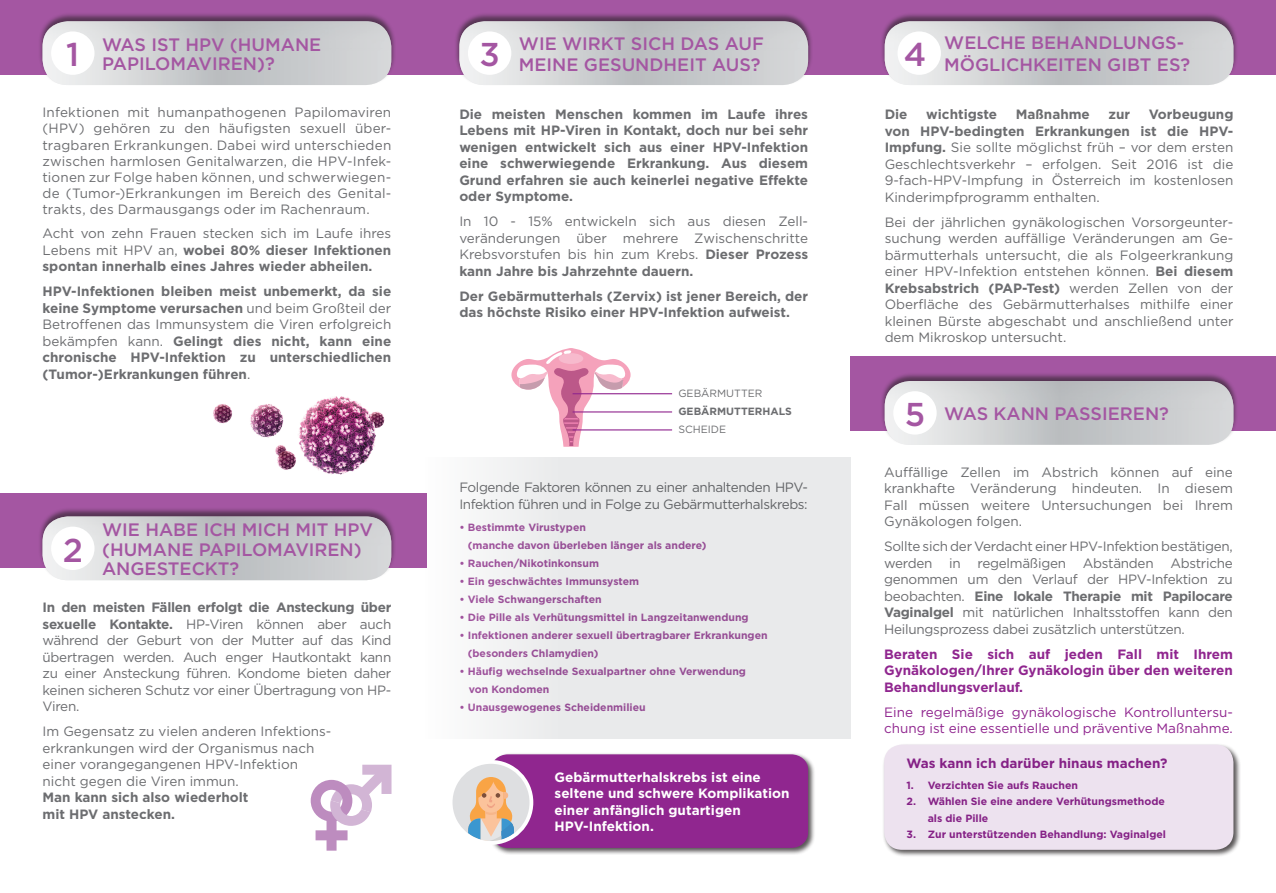
<style>
.page{position:relative;width:1276px;height:893px;background:#fff}
.page>*{position:absolute;margin:0;border:0;box-sizing:border-box;transform-origin:0 0}
.t1{font:500 33px "Gotham";color:#a456a2}
.t2{font:500 18px/19.5px "Gotham";color:#a456a2}
.t3{font:13.5px/16.5px "Gotham";color:#6c6d70;text-align:justify}
.t4{font:700 13.5px/16.5px "Gotham";color:#6c6d70;text-align:justify}
.t5{font:700 13.5px/16.5px "Gotham";color:#90268f;text-align:justify}
.t6{font:700 13.5px/16.5px "Gotham";color:#fff}
.t7{font:13.5px/16.5px "Gotham";letter-spacing:-.03em;color:#6c6d70}
.t8{font:13.5px/16.5px "Gotham";color:#90268f}
.t9{font:700 10.5px/18px "Gotham";color:#a556a2}
.t10{font:700 10.5px/16.5px "Gotham";color:#90268f}
.t11{font:10.5px "Gotham";color:#6c6d70}
.t12{font:700 10.5px "Gotham";color:#6c6d70}
.s1{font-weight:400}
.s2{font-weight:700}
.s3{font-size:33px}
</style>
<div class="page">
<div style="left:882px;top:743px;width:359px;height:114px;background:#231f20;opacity:.75"></div>
<div style="left:884px;top:745px;width:349px;height:105px;background:#ede2ef;border-radius:18px"></div>
<div style="left:850px;top:356px;width:426px;height:75px;background:#a456a2"></div>
<div style="left:0;top:0;width:1276px;height:74px;background:#a456a2"></div>
<div style="left:880px;top:12px;width:358px;height:73px;background:#231f20;opacity:.6"></div>
<img style="left:884px;top:21px;width:349px;height:64px">
<div style="left:897px;top:31px;width:44px;height:44px;background:#fff;border-radius:50%"></div>
<div style="left:880px;top:372px;width:358px;height:73px;background:#231f20;opacity:.6"></div>
<img style="left:884px;top:381px;width:349px;height:64px">
<div style="left:893px;top:391px;width:43px;height:44px;background:#fff;border-radius:50%"></div>
<div style="left:425px;top:457px;width:425px;height:281px;background:#e9eaeb"></div>
<div style="left:455px;top:12px;width:358px;height:73px;background:#231f20;opacity:.6"></div>
<img style="left:459px;top:21px;width:349px;height:64px">
<div style="left:468px;top:31px;width:43px;height:44px;background:#fff;border-radius:50%"></div>
<svg style="left:511px;top:348px;width:120px;height:99px"></svg>
<hr style="left:572px;top:393px;width:100px;height:1px;background:#90268f">
<hr style="left:572px;top:411px;width:100px;height:1px;background:#90268f">
<hr style="left:572px;top:429px;width:100px;height:1px;background:#90268f">
<div style="left:489px;top:753px;width:326px;height:102px;background:#231f20;opacity:.75"></div>
<svg style="left:450px;top:762px;width:81px;height:81px"></svg>
<svg style="left:468px;top:754px;width:340px;height:94px;background:#9b4096"></svg>
<div style="left:449px;top:760px;width:84px;height:85px;border:4px solid #fff;border-radius:50%"></div>
<div style="left:0;top:493px;width:426px;height:75px;background:#a456a2"></div>
<div style="left:38px;top:12px;width:358px;height:73px;background:#231f20;opacity:.6"></div>
<img style="left:43px;top:21px;width:348px;height:64px">
<div style="left:51px;top:31px;width:43px;height:44px;background:#fff;border-radius:50%"></div>
<div style="left:38px;top:507px;width:358px;height:73px;background:#231f20;opacity:.6"></div>
<img style="left:43px;top:516px;width:348px;height:64px">
<div style="left:51px;top:527px;width:43px;height:43px;background:#fff;border-radius:50%"></div>
<img style="left:213px;top:396px;width:172px;height:79px">
<svg style="left:311px;top:765px;width:80px;height:86px"></svg>
<h2 class="t2" style="left:66px;top:34px;width:256px;text-indent:36px">WAS IST HPV (HUMANE<br><sup>1</sup> PAPILOMAVIREN)?</h2>
<p class="t3" style="left:43px;top:104px;width:350px">Infektionen mit humanpathogenen Papilomaviren (HPV) gehören zu den häufigsten sexuell über&shy;tragbaren Erkrankungen. Dabei wird unterschieden zwischen harmlosen Genitalwarzen, die HPV-Infek&shy;tionen zur Folge haben können, und schwerwiegen&shy;de (Tumor-)Erkrankungen im Bereich des Genital&shy;trakts, des Darmausgangs oder im Rachenraum.</p>
<p class="t4" style="left:43px;top:225px;width:350px"><span class="s1">Acht von zehn Frauen stecken sich im Laufe ihres Lebens mit HPV an,</span> wobei 80% dieser Infektionen spontan innerhalb eines Jahres wieder abheilen.</p>
<p class="t4" style="left:43px;top:283px;width:350px">HPV-Infektionen bleiben meist unbemerkt, da sie keine Symptome verursachen <span class="s1">und beim Großteil der Betroffenen das Immunsystem die Viren erfolgreich bekämpfen kann.</span> Gelingt dies nicht, kann eine chronische HPV-Infektion zu unterschiedlichen (Tumor-)Erkrankungen führen<span class="s1">.</span></p>
<h1 class="t1" style="left:63px;top:528px;width:22px">2</h1>
<h2 class="t2" style="left:102px;top:520px;width:272px">WIE HABE ICH MICH MIT HPV (HUMANE PAPILOMAVIREN)<br>ANGESTECKT?</h2>
<p class="t3" style="left:43px;top:599px;width:350px"><span class="s2">In den meisten Fällen erfolgt die Ansteckung über sexuelle Kontakte.</span> HP-Viren können aber auch während der Geburt von der Mutter auf das Kind übertragen werden. Auch enger Hautkontakt kann zu einer Ansteckung führen. Kondome bieten daher keinen sicheren Schutz vor einer Übertragung von HP-Viren.</p>
<p class="t3" style="left:43px;top:723px;width:290px;text-align:left">Im Gegensatz zu vielen anderen Infektions&shy;erkrankungen wird der Organismus nach einer vorangegangenen HPV-Infektion nicht gegen die Viren immun.</p>
<p class="t4" style="left:43px;top:789px;width:207px">Man kann sich also wiederholt mit HPV anstecken.</p>
<h2 class="t2" style="left:479px;top:32px;width:286px;line-height:21.6px;text-align:right">WIE WIRKT SICH DAS AUF<br><sup>3</sup> MEINE GESUNDHEIT AUS?</h2>
<p class="t4" style="left:459px;top:105px;width:350px">Die meisten Menschen kommen im Laufe ihres Lebens mit HP-Viren in Kontakt, doch nur bei sehr wenigen entwickelt sich aus einer HPV-Infektion eine schwerwiegende Erkrankung. Aus diesem Grund erfahren sie auch keinerlei negative Effekte oder Symptome.</p>
<p class="t3" style="left:459px;top:213px;width:350px">In 10 - 15% entwickeln sich aus diesen Zell&shy;veränderungen über mehrere Zwischenschritte Krebsvorstufen bis hin zum Krebs. <span class="s2">Dieser Prozess kann Jahre bis Jahrzehnte dauern.</span></p>
<p class="t4" style="left:459px;top:287px;width:350px">Der Gebärmutterhals (Zervix) ist jener Bereich, der das höchste Risiko einer HPV-Infektion aufweist.</p>
<p class="t11" style="left:678px;top:386px;width:86px">GEBÄRMUTTER</p>
<p class="t12" style="left:678px;top:404px;width:115px">GEBÄRMUTTERHALS</p>
<p class="t11" style="left:678px;top:422px;width:49px">SCHEIDE</p>
<p class="t7" style="left:459px;top:479px;width:350px">Folgende Faktoren können zu einer anhaltenden HPV-<br>Infektion führen und in Folge zu Gebärmutterhalskrebs:</p>
<p class="t9" style="left:468px;top:518px;width:240px;text-indent:-9px">• Bestimmte Virustypen<br>(manche davon überleben länger als andere)</p>
<p class="t9" style="left:459px;top:554px;width:141px">• Rauchen/Nikotinkonsum</p>
<p class="t9" style="left:459px;top:572px;width:181px">• Ein geschwächtes Immunsystem</p>
<p class="t9" style="left:459px;top:590px;width:144px">• Viele Schwangerschaften</p>
<p class="t9" style="left:459px;top:608px;width:291px">• Die Pille als Verhütungsmittel in Langzeitanwendung</p>
<p class="t9" style="left:468px;top:626px;width:301px;text-indent:-9px">• Infektionen anderer sexuell übertragbarer Erkrankungen (besonders Chlamydien)</p>
<p class="t9" style="left:469px;top:662px;width:279px;text-indent:-9px">• Häufig wechselnde Sexualpartner ohne Verwendung von Kondomen</p>
<p class="t9" style="left:459px;top:698px;width:188px">• Unausgewogenes Scheidenmilieu</p>
<p class="t6" style="left:554px;top:769px;width:236px">Gebärmutterhalskrebs ist eine seltene und schwere Komplikation einer anfänglich gutartigen<br>HPV-Infektion.</p>
<h2 class="t2" style="left:903px;top:32px;width:288px;line-height:21.6px;text-indent:40px">WELCHE BEHANDLUNGS-<br><sup>4</sup> MÖGLICHKEITEN GIBT ES?</h2>
<p class="t4" style="left:884px;top:106px;width:24px">Die</p>
<p class="t4" style="left:926px;top:106px;width:72px">wichtigste</p>
<p class="t4" style="left:1016px;top:106px;width:75px">Maßnahme</p>
<p class="t4" style="left:1108px;top:106px;width:23px">zur</p>
<p class="t3" style="left:884px;top:106px;width:350px;text-indent:264px"><span class="s2">Vorbeugung von HPV-bedingten Erkrankungen ist die HPV-Impfung.</span> Sie sollte möglichst früh – vor dem ersten Geschlechtsverkehr – erfolgen. Seit 2016 ist die 9-fach-HPV-Impfung in Österreich im kostenlosen Kinderimpfprogramm enthalten.</p>
<p class="t3" style="left:884px;top:213px;width:350px">Bei der jährlichen gynäkologischen Vorsorgeunter&shy;suchung werden auffällige Veränderungen am Ge&shy;bärmutterhals untersucht, die als Folgeerkrankung einer HPV-Infektion entstehen können. <span class="s2">Bei diesem Krebsabstrich (PAP-Test)</span> werden Zellen von der Oberfläche des Gebärmutterhalses mithilfe einer kleinen Bürste abgeschabt und anschließend unter dem Mikroskop untersucht.</p>
<h2 class="t2" style="left:904px;top:404px;width:266px"><span class="s3">5</span> WAS KANN PASSIEREN?</h2>
<p class="t3" style="left:884px;top:464px;width:350px">Auffällige Zellen im Abstrich können auf eine krankhafte Veränderung hindeuten. In diesem Fall müssen weitere Untersuchungen bei Ihrem Gynäkologen folgen.</p>
<p class="t3" style="left:884px;top:538px;width:350px">Sollte sich der Verdacht einer HPV-Infektion bestätigen, werden in regelmäßigen Abständen Abstriche genommen um den Verlauf der HPV-Infektion zu beobachten. <span class="s2">Eine lokale Therapie mit Papilocare Vaginalgel</span> mit natürlichen Inhaltsstoffen kann den Heilungsprozess dabei zusätzlich unterstützen.</p>
<p class="t5" style="left:884px;top:646px;width:350px">Beraten Sie sich auf jeden Fall mit Ihrem Gynäkologen/Ihrer Gynäkologin über den weiteren Behandlungsverlauf.</p>
<p class="t8" style="left:884px;top:703px;width:350px">Eine regelmäßige gynäkologische Kontrolluntersu&shy;chung ist eine essentielle und präventive Maßnahme.</p>
<p class="t5" style="left:906px;top:755px;width:262px">Was kann ich darüber hinaus machen?</p>
<p class="t10" style="left:906px;top:776px;width:173px">1. Verzichten Sie aufs Rauchen</p>
<p class="t10" style="left:927px;top:793px;width:239px;text-indent:-21px">2. Wählen Sie eine andere Verhütungsmethode als die Pille</p>
<p class="t10" style="left:906px;top:826px;width:261px">3. Zur unterstützenden Behandlung: Vaginalgel</p>
</div>
